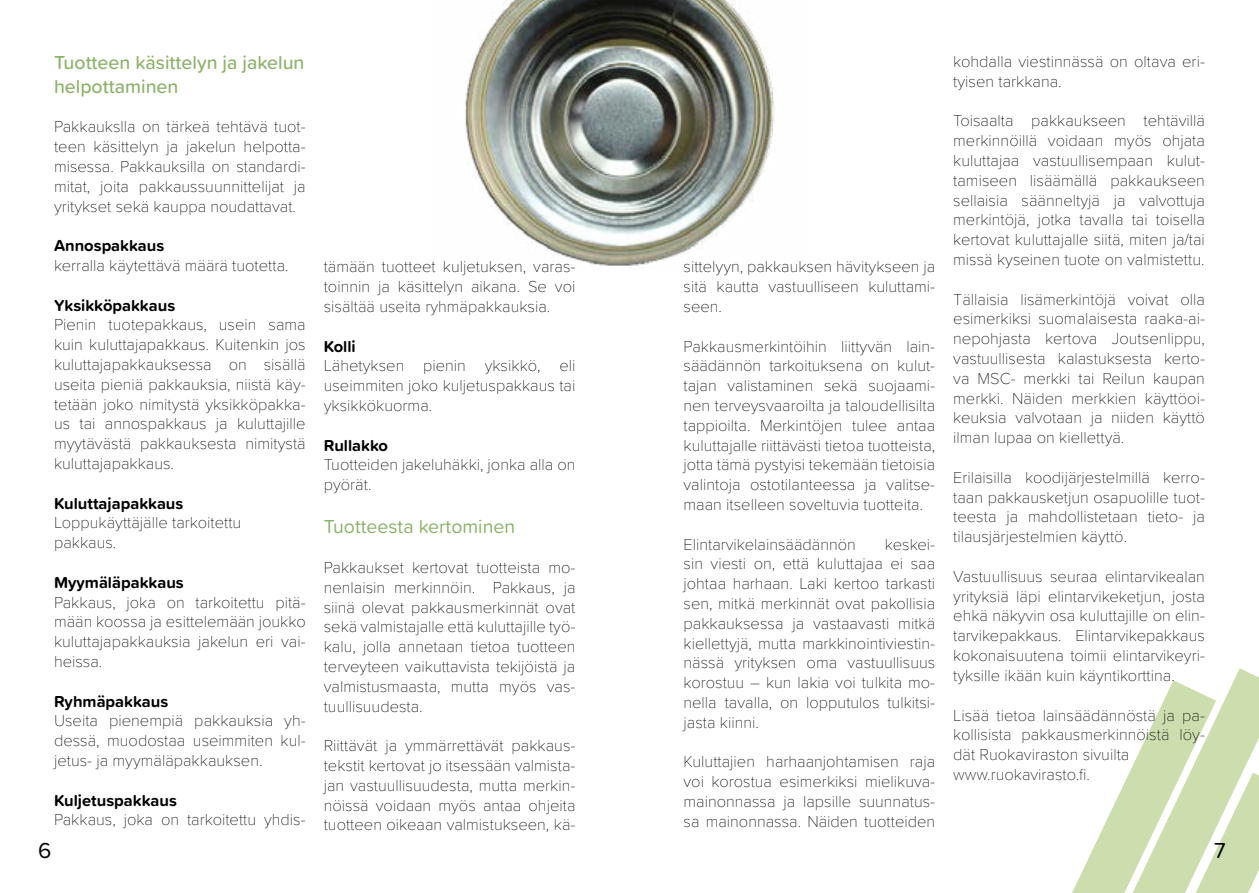
<style>
.page{position:relative;width:1259px;height:893px;background:#fff}
.page>*{position:absolute;margin:0;border:0;box-sizing:border-box;transform-origin:0 0}
.t1{font:22.5px "Proxima Soft";color:#000}
.t2{font:500 19.5px/23.4px "Proxima Soft";color:#8cb269}
.t3{font:19.5px "Proxima Soft";color:#8cb269}
.t4{font:100 16.5px/19.8px "Proxima Soft";color:#000;text-align:justify}
.t5{font:700 16.5px "Proxima Soft";color:#000}
</style>
<div class="page">
<svg style="left:1072px;top:668px;width:187px;height:225px"></svg>
<img style="left:465px;top:0;width:310px;height:266px">
<p class="t2" style="left:54px;top:50px;width:252px">Tuotteen käsittelyn ja jakelun helpottaminen</p>
<p class="t4" style="left:54px;top:116px;width:253px">Pakkaukslla on tärkeä tehtävä tuot&shy;teen käsittelyn ja jakelun helpotta&shy;misessa. Pakkauksilla on standardi&shy;mitat, joita pakkaussuunnittelijat ja yritykset sekä kauppa noudattavat.</p>
<p class="t5" style="left:54px;top:233px;width:112px">Annospakkaus</p>
<p class="t4" style="left:54px;top:255px;width:236px">kerralla käytettävä määrä tuotetta.</p>
<p class="t5" style="left:54px;top:293px;width:123px">Yksikköpakkaus</p>
<p class="t4" style="left:54px;top:314px;width:253px">Pienin tuotepakkaus, usein sama kuin kuluttajapakkaus. Kuitenkin jos kuluttajapakkauksessa on sisällä useita pieniä pakkauksia, niistä käy&shy;tetään joko nimitystä yksikköpakka&shy;us tai annospakkaus ja kuluttajille myytävästä pakkauksesta nimitystä kuluttajapakkaus.</p>
<p class="t5" style="left:54px;top:491px;width:131px">Kuluttajapakkaus</p>
<p class="t4" style="left:54px;top:512px;width:189px">Loppukäyttäjälle tarkoitettu pakkaus.</p>
<p class="t5" style="left:54px;top:570px;width:131px">Myymäläpakkaus</p>
<p class="t4" style="left:54px;top:591px;width:253px">Pakkaus, joka on tarkoitettu pitä&shy;mään koossa ja esittelemään joukko kuluttajapakkauksia jakelun eri vai&shy;heissa.</p>
<p class="t5" style="left:54px;top:689px;width:116px">Ryhmäpakkaus</p>
<p class="t4" style="left:54px;top:710px;width:253px">Useita pienempiä pakkauksia yh&shy;dessä, muodostaa useimmiten kul&shy;jetus- ja myymäläpakkauksen.</p>
<p class="t5" style="left:54px;top:788px;width:124px">Kuljetuspakkaus</p>
<p class="t4" style="left:54px;top:809px;width:253px">Pakkaus, joka on tarkoitettu yhdis-</p>
<p class="t4" style="left:324px;top:256px;width:253px">tämään tuotteet kuljetuksen, varas&shy;toinnin ja käsittelyn aikana. Se voi sisältää useita ryhmäpakkauksia.</p>
<p class="t5" style="left:324px;top:334px;width:34px">Kolli</p>
<p class="t4" style="left:324px;top:355px;width:253px">Lähetyksen pienin yksikkö, eli useimmiten joko kuljetuspakkaus tai yksikkökuorma.</p>
<p class="t5" style="left:324px;top:433px;width:66px">Rullakko</p>
<p class="t4" style="left:324px;top:454px;width:253px">Tuotteiden jakeluhäkki, jonka alla on pyörät.</p>
<p class="t3" style="left:324px;top:512px;width:193px">Tuotteesta kertominen</p>
<p class="t4" style="left:324px;top:557px;width:253px">Pakkaukset kertovat tuotteista mo&shy;nenlaisin merkinnöin. Pakkaus, ja siinä olevat pakkausmerkinnät ovat sekä valmistajalle että kuluttajille työ&shy;kalu, jolla annetaan tietoa tuotteen terveyteen vaikuttavista tekijöistä ja valmistusmaasta, mutta myös vas&shy;tuullisuudesta.</p>
<p class="t4" style="left:324px;top:735px;width:253px">Riittävät ja ymmärrettävät pakkaus&shy;tekstit kertovat jo itsessään valmista&shy;jan vastuullisuudesta, mutta merkin&shy;nöissä voidaan myös antaa ohjeita tuotteen oikeaan valmistukseen, kä-</p>
<p class="t4" style="left:683px;top:256px;width:253px">sittelyyn, pakkauksen hävitykseen ja sitä kautta vastuulliseen kuluttami&shy;seen.</p>
<p class="t4" style="left:683px;top:335px;width:253px">Pakkausmerkintöihin liittyvän lain&shy;säädännön tarkoituksena on kulut&shy;tajan valistaminen sekä suojaami&shy;nen terveysvaaroilta ja taloudellisilta tappioilta. Merkintöjen tulee antaa kuluttajalle riittävästi tietoa tuotteista, jotta tämä pystyisi tekemään tietoisia valintoja ostotilanteessa ja valitse&shy;maan itselleen soveltuvia tuotteita.</p>
<p class="t4" style="left:683px;top:533px;width:174px">Elintarvikelainsäädännön</p>
<p class="t4" style="left:683px;top:533px;width:253px;text-indent:201px">keskei&shy;sin viesti on, että kuluttajaa ei saa johtaa harhaan. Laki kertoo tarkasti sen, mitkä merkinnät ovat pakollisia pakkauksessa ja vastaavasti mitkä kiellettyjä, mutta markkinointiviestin&shy;nässä yrityksen oma vastuullisuus korostuu – kun lakia voi tulkita mo&shy;nella tavalla, on lopputulos tulkitsi&shy;jasta kiinni.</p>
<p class="t4" style="left:683px;top:751px;width:253px">Kuluttajien harhaanjohtamisen raja voi korostua esimerkiksi mielikuva&shy;mainonnassa ja lapsille suunnatus&shy;sa mainonnassa. Näiden tuotteiden</p>
<p class="t4" style="left:953px;top:51px;width:253px">kohdalla viestinnässä on oltava eri&shy;tyisen tarkkana.</p>
<p class="t4" style="left:953px;top:110px;width:253px">Toisaalta pakkaukseen tehtävillä merkinnöillä voidaan myös ohjata kuluttajaa vastuullisempaan kulut&shy;tamiseen lisäämällä pakkaukseen sellaisia säänneltyjä ja valvottuja merkintöjä, jotka tavalla tai toisella kertovat kuluttajalle siitä, miten ja/tai missä kyseinen tuote on valmistettu.</p>
<p class="t4" style="left:953px;top:288px;width:253px">Tällaisia lisämerkintöjä voivat olla esimerkiksi suomalaisesta raaka-ai&shy;nepohjasta kertova Joutsenlippu, vastuullisesta kalastuksesta kerto&shy;va MSC- merkki tai Reilun kaupan merkki. Näiden merkkien käyttöoi&shy;keuksia valvotaan ja niiden käyttö ilman lupaa on kiellettyä.</p>
<p class="t4" style="left:953px;top:466px;width:253px">Erilaisilla koodijärjestelmillä kerro&shy;taan pakkausketjun osapuolille tuot&shy;teesta ja mahdollistetaan tieto- ja tilausjärjestelmien käyttö.</p>
<p class="t4" style="left:953px;top:565px;width:253px">Vastuullisuus seuraa elintarvikealan yrityksiä läpi elintarvikeketjun, josta ehkä näkyvin osa kuluttajille on elin&shy;tarvikepakkaus. Elintarvikepakkaus kokonaisuutena toimii elintarvikeyri&shy;tyksille ikään kuin käyntikorttina.</p>
<p class="t4" style="left:953px;top:704px;width:253px;text-align:left">Lisää tietoa lainsäädännöstä ja pa&shy;kollisista pakkausmerkinnöistä löy&shy;dät Ruokaviraston sivuilta www.ruokavirasto.fi.</p>
<h1 class="t1" style="left:38px;top:833px;width:15px">6</h1>
<h1 class="t1" style="left:1214px;top:833px;width:13px">7</h1>
</div>
